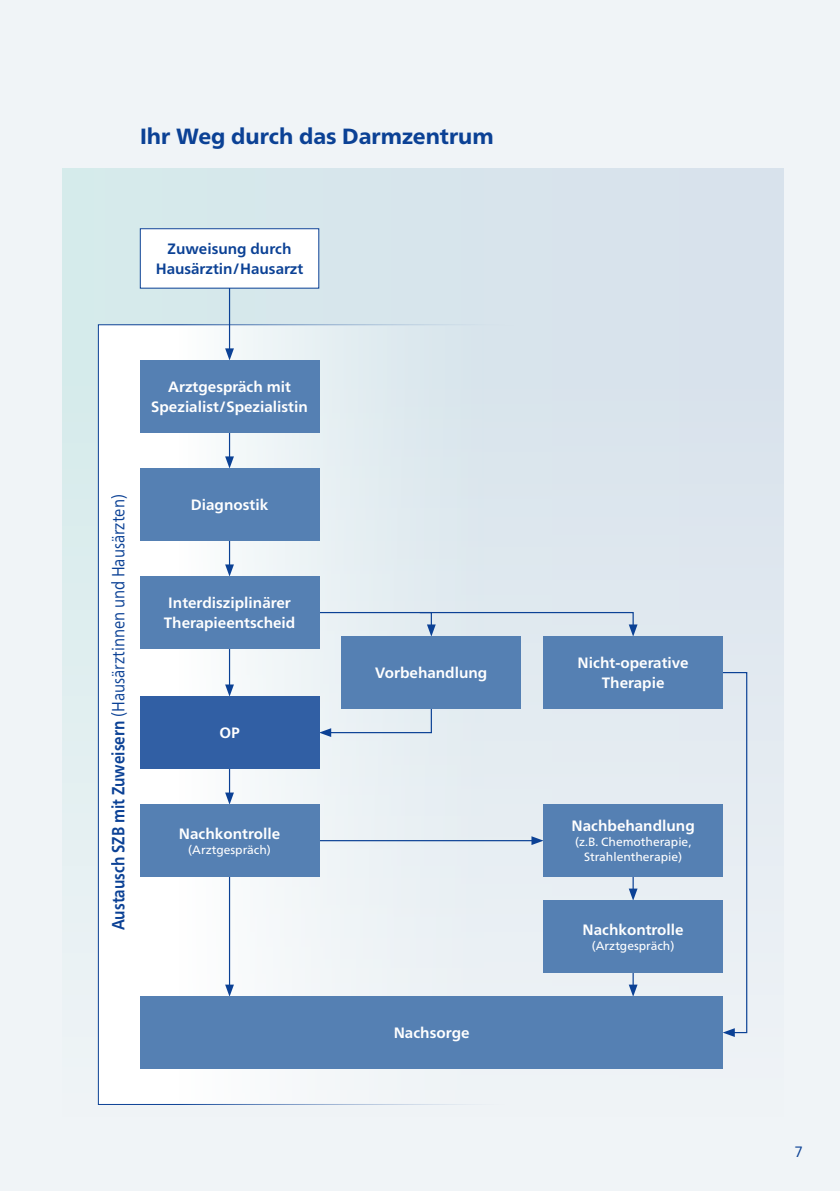
<style>
.page{position:relative;width:840px;height:1191px;background:#fff}
.page>*{position:absolute;margin:0;border:0;box-sizing:border-box;transform-origin:0 0}
.t1{font:800 22px "Frutiger Neue W01";color:#0b4195}
.t2{font:17.6px "Frutiger Neue W01";color:#0b4195;scale:.85 1}
.t3{font:700 15px/20px "Frutiger Neue W01";color:#fff;text-align:center}
.t4{font:700 15px/20px "Frutiger Neue W01";color:#0b4195;text-align:center}
.t5{font:15px "Frutiger Neue W01";color:#0b4195}
.t6{font:12px/15px "Frutiger Neue W01";color:#fff;text-align:center}
.s1{font-weight:700}
</style>
<div class="page">
<div style="left:0;top:0;width:839px;height:1191px;background:#f0f4f7"></div>
<div style="left:62px;top:168px;width:720px;height:948px;background:linear-gradient(to bottom,#d4e2ea,#ebf0f4)"></div>
<div style="left:98px;top:324px;width:422px;height:780px;background:linear-gradient(to right,#fdfdfe,#dce7ee);border:1px solid #0b4195"></div>
<hr style="left:229px;top:270px;width:1px;height:81px;background:#0b4195">
<svg style="left:225px;top:348px;width:9px;height:12px"></svg>
<hr style="left:229px;top:414px;width:1px;height:45px;background:#0b4195">
<svg style="left:225px;top:456px;width:9px;height:12px"></svg>
<hr style="left:229px;top:522px;width:1px;height:45px;background:#0b4195">
<svg style="left:225px;top:564px;width:9px;height:12px"></svg>
<hr style="left:229px;top:858px;width:1px;height:129px;background:#0b4195">
<svg style="left:225px;top:984px;width:9px;height:12px"></svg>
<hr style="left:229px;top:630px;width:1px;height:57px;background:#0b4195">
<svg style="left:225px;top:684px;width:9px;height:12px"></svg>
<hr style="left:229px;top:738px;width:1px;height:57px;background:#0b4195">
<svg style="left:225px;top:792px;width:9px;height:12px"></svg>
<hr style="left:318px;top:840px;width:216px;height:1px;background:#0b4195">
<svg style="left:531px;top:836px;width:12px;height:9px"></svg>
<svg style="left:319px;top:695px;width:113px;height:42px"></svg>
<svg style="left:319px;top:611px;width:318px;height:25px"></svg>
<svg style="left:721px;top:671px;width:26px;height:366px"></svg>
<svg style="left:628px;top:972px;width:9px;height:24px"></svg>
<svg style="left:628px;top:876px;width:9px;height:24px"></svg>
<div style="left:140px;top:229px;width:178px;height:59px;background:#fff"></div>
<div style="left:140px;top:228px;width:179px;height:60px;border:1px solid #0b4195"></div>
<div style="left:140px;top:360px;width:179px;height:72px;background:#5580b3"></div>
<div style="left:341px;top:636px;width:179px;height:72px;background:#5580b3"></div>
<div style="left:543px;top:636px;width:179px;height:72px;background:#5580b3"></div>
<div style="left:140px;top:468px;width:179px;height:72px;background:#5580b3"></div>
<div style="left:140px;top:576px;width:179px;height:72px;background:#5580b3"></div>
<div style="left:140px;top:696px;width:179px;height:72px;background:#315fa4"></div>
<div style="left:140px;top:804px;width:179px;height:72px;background:#5580b3"></div>
<div style="left:543px;top:900px;width:179px;height:72px;background:#5580b3"></div>
<div style="left:140px;top:996px;width:582px;height:72px;background:#5580b3"></div>
<div style="left:543px;top:804px;width:179px;height:72px;background:#5580b3"></div>
<div style="left:109px;top:327px;width:29px;height:771px;border:2px solid #fff"></div>
<h1 class="t1" style="left:140px;top:124px;width:355px">Ihr Weg durch das Darmzentrum</h1>
<p class="t4" style="left:156px;top:239px;width:149px">Zuweisung durch<br>Hausärztin/Hausarzt</p>
<p class="t3" style="left:151px;top:377px;width:158px">Arztgespräch mit<br>Spezialist/Spezialistin</p>
<p class="t2" style="left:108px;top:930px;width:514px;rotate:-90deg"><span class="s1">Austausch SZB mit Zuweisern</span> (Hausärztinnen und Hausärzten)</p>
<p class="t3" style="left:191px;top:495px;width:79px">Diagnostik</p>
<p class="t3" style="left:164px;top:593px;width:133px">Interdisziplinärer<br>Therapieentscheid</p>
<p class="t3" style="left:219px;top:723px;width:22px">OP</p>
<p class="t3" style="left:179px;top:823px;width:103px">Nachkontrolle</p>
<p class="t6" style="left:188px;top:842px;width:84px">(Arztgespräch)</p>
<p class="t3" style="left:375px;top:663px;width:114px">Vorbehandlung</p>
<p class="t3" style="left:577px;top:653px;width:112px">Nicht-operative<br>Therapie</p>
<p class="t3" style="left:571px;top:816px;width:125px">Nachbehandlung</p>
<p class="t6" style="left:574px;top:834px;width:118px">(z.B. Chemotherapie,<br>Strahlentherapie)</p>
<p class="t3" style="left:393px;top:1023px;width:77px">Nachsorge</p>
<p class="t3" style="left:582px;top:919px;width:103px">Nachkontrolle</p>
<p class="t6" style="left:591px;top:938px;width:84px">(Arztgespräch)</p>
<p class="t5" style="left:794px;top:1143px;width:10px">7</p>
</div>
